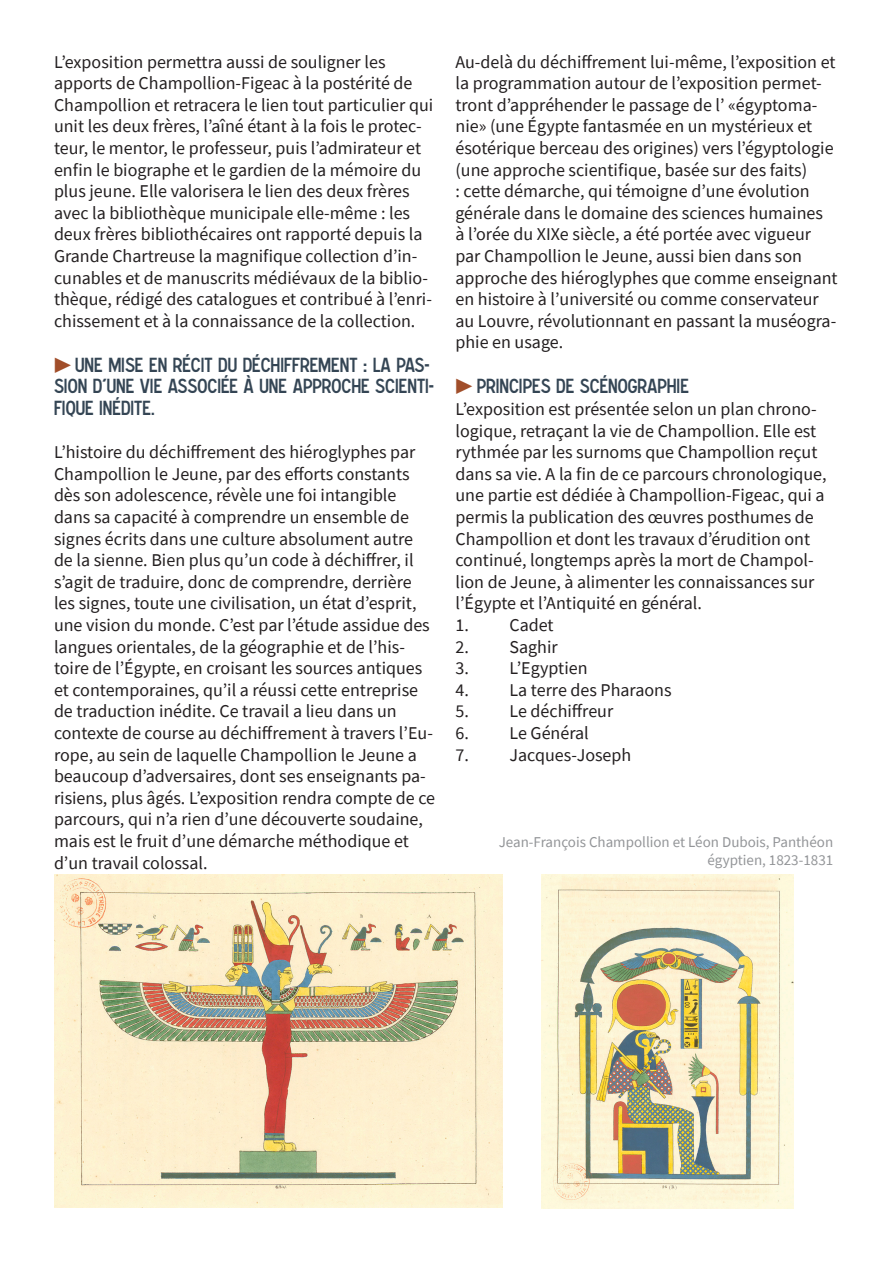
<style>
.page{position:relative;width:893px;height:1263px;background:#fff}
.page>*{position:absolute;margin:0;border:0;box-sizing:border-box;transform-origin:0 0}
.t1{font:18px/21.6px "Source Sans Pro";color:#231f20}
.t2{font:18px/21.6px "Caracteres L2";color:#344554}
.t3{font:15px/18px "Source Sans Pro";color:#939598;text-align:right}
.s1{font-family:"Source Sans Pro";font-weight:600;font-size:19.5px;color:#a14e2a}
</style>
<div class="page">
<img style="left:54px;top:875px;width:448px;height:332px">
<img style="left:541px;top:875px;width:252px;height:334px">
<p class="t1" style="left:54px;top:51px;width:381px">L’exposition permettra aussi de souligner les apports de Champollion-Figeac à la postérité de Champollion et retracera le lien tout particulier qui unit les deux frères, l’aîné étant à la fois le protec&shy;teur, le mentor, le professeur, puis l’admirateur et enfin le biographe et le gardien de la mémoire du plus jeune. Elle valorisera le lien des deux frères avec la bibliothèque municipale elle-même : les deux frères bibliothécaires ont rapporté depuis la Grande Chartreuse la magnifique collection d’in&shy;cunables et de manuscrits médiévaux de la biblio&shy;thèque, rédigé des catalogues et contribué à l’enri&shy;chissement et à la connaissance de la collection.</p>
<p class="t2" style="left:54px;top:354px;width:382px"><span class="s1">▶</span> UNE MISE EN RÉCIT DU DÉCHIFFREMENT : LA PAS-<br>SION D'UNE VIE ASSOCIÉE À UNE APPROCHE SCIENTI-<br>FIQUE INÉDITE.</p>
<p class="t1" style="left:54px;top:441px;width:383px">L’histoire du déchiffrement des hiéroglyphes par Champollion le Jeune, par des efforts constants dès son adolescence, révèle une foi intangible dans sa capacité à comprendre un ensemble de signes écrits dans une culture absolument autre de la sienne. Bien plus qu’un code à déchiffrer, il s’agit de traduire, donc de comprendre, derrière les signes, toute une civilisation, un état d’esprit, une vision du monde. C’est par l’étude assidue des langues orientales, de la géographie et de l’his&shy;toire de l’Égypte, en croisant les sources antiques et contemporaines, qu’il a réussi cette entreprise de traduction inédite. Ce travail a lieu dans un contexte de course au déchiffrement à travers l’Eu&shy;rope, au sein de laquelle Champollion le Jeune a beaucoup d’adversaires, dont ses enseignants pa&shy;risiens, plus âgés. L’exposition rendra compte de ce parcours, qui n’a rien d’une découverte soudaine, mais est le fruit d’une démarche méthodique et d’un travail colossal.</p>
<p class="t1" style="left:455px;top:51px;width:384px">Au-delà du déchiffrement lui-même, l’exposition et la programmation autour de l’exposition permet&shy;tront d’appréhender le passage de l’ «égyptoma&shy;nie» (une Égypte fantasmée en un mystérieux et ésotérique berceau des origines) vers l’égyptologie (une approche scientifique, basée sur des faits)<br>: cette démarche, qui témoigne d’une évolution générale dans le domaine des sciences humaines<br>à l’orée du XIXe siècle, a été portée avec vigueur par Champollion le Jeune, aussi bien dans son approche des hiéroglyphes que comme enseignant en histoire à l’université ou comme conservateur au Louvre, révolutionnant en passant la muséogra&shy;phie en usage.</p>
<p class="t2" style="left:455px;top:375px;width:235px"><span class="s1">▶</span> PRINCIPES DE SCÉNOGRAPHIE</p>
<p class="t1" style="left:455px;top:398px;width:373px">L’exposition est présentée selon un plan chrono&shy;logique, retraçant la vie de Champollion. Elle est rythmée par les surnoms que Champollion reçut dans sa vie. A la fin de ce parcours chronologique, une partie est dédiée à Champollion-Figeac, qui a permis la publication des œuvres posthumes de Champollion et dont les travaux d’érudition ont continué, longtemps après la mort de Champol&shy;lion de Jeune, à alimenter les connaissances sur l’Égypte et l’Antiquité en général.</p>
<p class="t1" style="left:455px;top:614px;width:100px">1. Cadet</p>
<p class="t1" style="left:455px;top:636px;width:104px">2. Saghir</p>
<p class="t1" style="left:455px;top:657px;width:134px">3. L’Egyptien</p>
<p class="t1" style="left:455px;top:679px;width:218px">4. La terre des Pharaons</p>
<p class="t1" style="left:455px;top:700px;width:159px">5. Le déchiffreur</p>
<p class="t1" style="left:455px;top:722px;width:135px">6. Le Général</p>
<p class="t1" style="left:455px;top:744px;width:177px">7. Jacques-Joseph</p>
<p class="t3" style="left:499px;top:832px;width:336px">Jean-François Champollion et Léon Dubois, Panthéon égyptien, 1823-1831</p>
</div>
